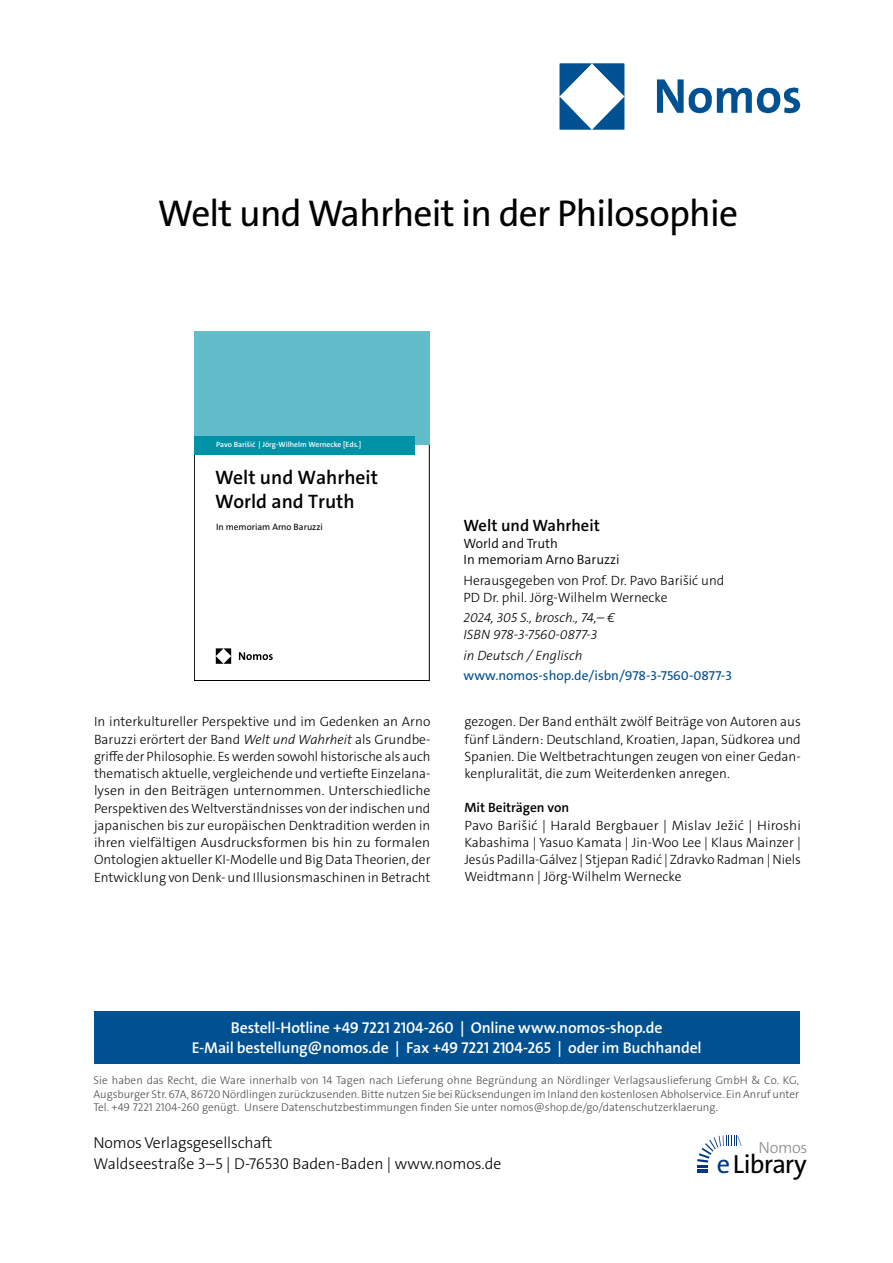
<style>
.page{position:relative;width:893px;height:1263px;background:#fff}
.page>*{position:absolute;margin:0;border:0;box-sizing:border-box;transform-origin:0 0}
.t1{font:37.5px "The Sans Os F";letter-spacing:-.02em;color:#000}
.t2{font:26.4px "The Sans Os F";letter-spacing:-.03em;color:#000}
.t3{font:600 19.5px/23.4px "The Sans C5";color:#000}
.t4{font:600 16.5px "The Sans C5";color:#000}
.t5{font:300 16.2px "The Sans Os F";letter-spacing:-.02em;color:#87888a}
.t6{font:600 15.75px/21px "The Sans Os F";letter-spacing:-.01em;color:#fff;text-align:center}
.t7{font:300 15.75px/21px "The Sans Os F";color:#000}
.t8{font:300 13.5px/17.2px "The Sans C5";color:#000;text-align:justify}
.t9{font:italic 300 13.5px/16.5px "The Sans C5";color:#000}
.t10{font:13.5px "The Sans C5";color:#005192}
.t11{font:300 13.5px/16.5px "The Sans C5";color:#000}
.t12{font:600 13.5px "The Sans C5";color:#000}
.t13{font:300 11.25px/13.5px "The Sans Os F";color:#4b4b4d;text-align:justify}
.t14{font:9.3px "The Sans C5";color:#000}
.t15{font:600 7.65px "The Sans C5";color:#fff}
.s1{font-style:italic}
.s2{color:#003882}
</style>
<div class="page">
<img style="left:559px;top:63px;width:242px;height:67px">
<div style="left:94px;top:1011px;width:705px;height:52px;background:#005192"></div>
<svg style="left:697px;top:1135px;width:45px;height:38px"></svg>
<div style="left:194px;top:419px;width:236px;height:262px;border:1px solid #000"></div>
<div style="left:194px;top:331px;width:236px;height:114px;background:#62bcc9"></div>
<div style="left:194px;top:436px;width:220px;height:18px;background:#0092a7"></div>
<svg style="left:239px;top:652px;width:34px;height:8px"></svg>
<svg style="left:216px;top:648px;width:15px;height:16px"></svg>
<h1 class="t1" style="left:158px;top:199px;width:582px">Welt und Wahrheit in der Philosophie</h1>
<p class="t15" style="left:216px;top:440px;width:147px">Pavo Barišić | Jörg-Wilhelm Wernecke [Eds.]</p>
<h3 class="t3" style="left:215px;top:466px;width:164px">Welt und Wahrheit<br>World and Truth</h3>
<p class="t14" style="left:216px;top:520px;width:108px">In memoriam Arno Baruzzi</p>
<p class="t4" style="left:463px;top:515px;width:138px">Welt und Wahrheit</p>
<p class="t11" style="left:463px;top:535px;width:158px">World and Truth<br>In memoriam Arno Baruzzi</p>
<p class="t8" style="left:463px;top:572px;width:262px;line-height:16.5px">Herausgegeben von Prof. Dr. Pavo Barišić und<br>PD Dr. phil. Jörg-Wilhelm Wernecke</p>
<p class="t9" style="left:463px;top:610px;width:153px">2024, 305 S., brosch., 74,– €<br>ISBN 978-3-7560-0877-3</p>
<p class="t9" style="left:463px;top:647px;width:120px">in Deutsch / Englisch</p>
<p class="t10" style="left:463px;top:667px;width:270px">www.nomos-shop.de/isbn/978-3-7560-0877-3</p>
<p class="t8" style="left:94px;top:713px;width:338px">In interkultureller Perspektive und im Gedenken an Arno Baruzzi erörtert der Band <span class="s1">Welt und Wahrheit</span> als Grundbe&shy;griffe der Philosophie. Es werden sowohl historische als auch thematisch aktuelle, vergleichende und vertiefte Einzelana&shy;lysen in den Beiträgen unternommen. Unterschiedliche Perspektiven des Weltverständnisses von der indischen und japanischen bis zur europäischen Denktradition werden in ihren vielfältigen Ausdrucksformen bis hin zu formalen Ontologien aktueller KI-Modelle und Big Data Theorien, der Entwicklung von Denk- und Illusionsmaschinen in Betracht</p>
<p class="t8" style="left:464px;top:713px;width:338px">gezogen. Der Band enthält zwölf Beiträge von Autoren aus fünf Ländern: Deutschland, Kroatien, Japan, Südkorea und Spanien. Die Weltbetrachtungen zeugen von einer Gedan&shy;kenpluralität, die zum Weiterdenken anregen.</p>
<p class="t12" style="left:464px;top:799px;width:106px">Mit Beiträgen von</p>
<p class="t8" style="left:464px;top:816px;width:338px">Pavo Barišić | Harald Bergbauer | Mislav Ježić | Hiroshi Kabashima | Yasuo Kamata | Jin-Woo Lee | Klaus Mainzer | Jesús Padilla-Gálvez | Stjepan Radić | Zdravko Radman | Niels Weidtmann | Jörg-Wilhelm Wernecke</p>
<p class="t6" style="left:192px;top:1017px;width:511px">Bestell-Hotline +49 7221 2104-260 | Online www.nomos-shop.de<br>E-Mail bestellung@nomos.de | Fax +49 7221 2104-265 | oder im Buchhandel</p>
<p class="t13" style="left:94px;top:1074px;width:707px">Sie haben das Recht, die Ware innerhalb von 14 Tagen nach Lieferung ohne Begründung an Nördlinger Verlagsauslieferung GmbH &amp; Co. KG, Augsburger Str. 67A, 86720 Nördlingen zurückzusenden. Bitte nutzen Sie bei Rücksendungen im Inland den kostenlosen Abholservice. Ein Anruf unter Tel. +49 7221 2104-260 genügt. Unsere Datenschutzbestimmungen finden Sie unter nomos@shop.de/go/datenschutzerklaerung.</p>
<p class="t7" style="left:94px;top:1133px;width:409px">Nomos Verlagsgesellschaft<br>Waldseestraße 3–5 | D-76530 Baden-Baden | www.nomos.de</p>
<p class="t5" style="left:758px;top:1137px;width:51px">Nomos</p>
<h2 class="t2" style="left:717px;top:1153px;width:91px"><span class="s2">e</span>Library</h2>
</div>
